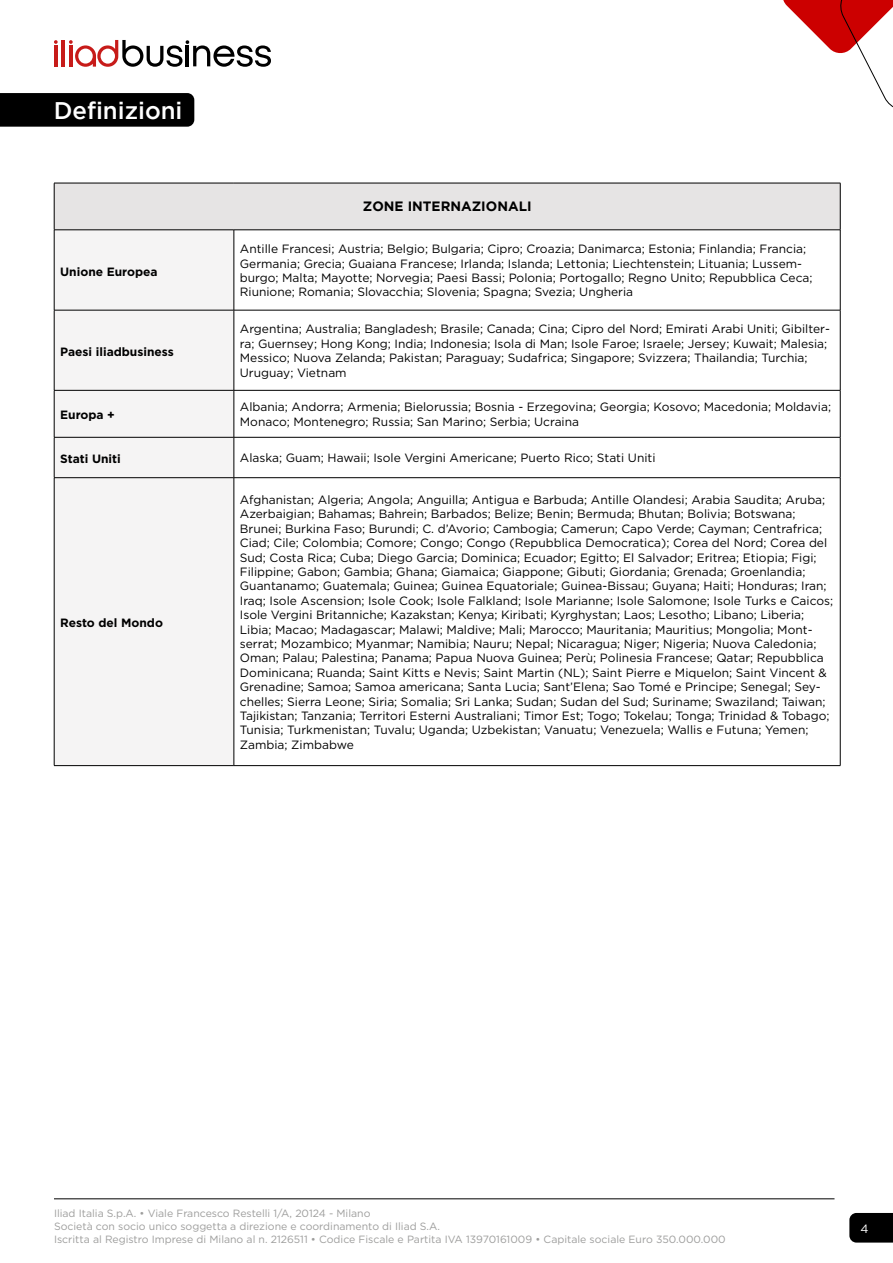
<style>
.page{position:relative;width:893px;height:1263px;background:#fff}
.page>*{position:absolute;margin:0;border:0;box-sizing:border-box;transform-origin:0 0}
.t1{font:500 24px "Gotham";color:#fff}
.t2{font:700 13.5px "Gotham";color:#000}
.t3{font:12px/14.4px "Gotham";color:#000}
.t4{font:700 12px "Gotham";color:#000}
.t5{font:12px "Gotham";color:#fff}
.t6{font:10.5px/12.6px "Gotham";color:#9d9d9c}
</style>
<div class="page">
<svg style="left:849px;top:1213px;width:44px;height:29px"></svg>
<hr style="left:54px;top:1198px;width:780px;height:1px;background:#000">
<hr style="left:54px;top:46px;width:3px;height:21px;background:#c71b19">
<hr style="left:62px;top:40px;width:3px;height:27px;background:#c71b19">
<svg style="left:54px;top:40px;width:4px;height:4px"></svg>
<svg style="left:69px;top:40px;width:202px;height:27px"></svg>
<svg style="left:783px;top:0;width:110px;height:108px"></svg>
<div style="left:0;top:93px;width:194px;height:34px;background:#000"></div>
<div style="left:54px;top:183px;width:786px;height:47px;background:#e6e4e4"></div>
<div style="left:55px;top:231px;width:179px;height:534px;background:#f5f4f4"></div>
<svg style="left:235px;top:231px;width:605px;height:534px"></svg>
<hr style="left:54px;top:183px;width:180px;height:1px;background:#000">
<hr style="left:54px;top:183px;width:1px;height:47px;background:#000">
<hr style="left:234px;top:183px;width:606px;height:1px;background:#000">
<hr style="left:840px;top:183px;width:1px;height:47px;background:#000">
<hr style="left:54px;top:230px;width:180px;height:1px;background:#000">
<hr style="left:54px;top:230px;width:1px;height:80px;background:#000">
<hr style="left:234px;top:230px;width:606px;height:1px;background:#000">
<hr style="left:234px;top:230px;width:1px;height:80px;background:#000">
<hr style="left:840px;top:230px;width:1px;height:80px;background:#000">
<hr style="left:54px;top:310px;width:180px;height:1px;background:#000">
<hr style="left:54px;top:310px;width:1px;height:80px;background:#000">
<hr style="left:234px;top:310px;width:606px;height:1px;background:#000">
<hr style="left:234px;top:310px;width:1px;height:80px;background:#000">
<hr style="left:840px;top:310px;width:1px;height:80px;background:#000">
<hr style="left:54px;top:390px;width:180px;height:1px;background:#000">
<hr style="left:54px;top:390px;width:1px;height:47px;background:#000">
<hr style="left:234px;top:390px;width:606px;height:1px;background:#000">
<hr style="left:234px;top:390px;width:1px;height:47px;background:#000">
<hr style="left:840px;top:390px;width:1px;height:47px;background:#000">
<hr style="left:54px;top:437px;width:180px;height:1px;background:#000">
<hr style="left:54px;top:437px;width:1px;height:40px;background:#000">
<hr style="left:234px;top:437px;width:606px;height:1px;background:#000">
<hr style="left:234px;top:437px;width:1px;height:40px;background:#000">
<hr style="left:840px;top:437px;width:1px;height:40px;background:#000">
<hr style="left:54px;top:477px;width:180px;height:1px;background:#000">
<hr style="left:54px;top:478px;width:1px;height:287px;background:#000">
<hr style="left:234px;top:477px;width:606px;height:1px;background:#000">
<hr style="left:234px;top:478px;width:1px;height:287px;background:#000">
<hr style="left:840px;top:478px;width:1px;height:287px;background:#000">
<hr style="left:54px;top:765px;width:180px;height:1px;background:#000">
<hr style="left:234px;top:765px;width:606px;height:1px;background:#000">
<h1 class="t1" style="left:54px;top:97px;width:130px">Definizioni</h1>
<p class="t4" style="left:60px;top:264px;width:99px">Unione Europea</p>
<p class="t4" style="left:60px;top:345px;width:115px">Paesi iliadbusiness</p>
<p class="t2" style="left:363px;top:199px;width:170px">ZONE INTERNAZIONALI</p>
<p class="t3" style="left:240px;top:241px;width:574px">Antille Francesi; Austria; Belgio; Bulgaria; Cipro; Croazia; Danimarca; Estonia; Finlandia; Francia; Germania; Grecia; Guaiana Francese; Irlanda; Islanda; Lettonia; Liechtenstein; Lituania; Lussem&shy;burgo; Malta; Mayotte; Norvegia; Paesi Bassi; Polonia; Portogallo; Regno Unito; Repubblica Ceca; Riunione; Romania; Slovacchia; Slovenia; Spagna; Svezia; Ungheria</p>
<p class="t3" style="left:240px;top:322px;width:591px">Argentina; Australia; Bangladesh; Brasile; Canada; Cina; Cipro del Nord; Emirati Arabi Uniti; Gibilter&shy;ra; Guernsey; Hong Kong; India; Indonesia; Isola di Man; Isole Faroe; Israele; Jersey; Kuwait; Malesia; Messico; Nuova Zelanda; Pakistan; Paraguay; Sudafrica; Singapore; Svizzera; Thailandia; Turchia; Uruguay; Vietnam</p>
<p class="t4" style="left:60px;top:408px;width:56px">Europa +</p>
<p class="t3" style="left:240px;top:400px;width:593px">Albania; Andorra; Armenia; Bielorussia; Bosnia - Erzegovina; Georgia; Kosovo; Macedonia; Moldavia;<br>Monaco; Montenegro; Russia; San Marino; Serbia; Ucraina</p>
<p class="t4" style="left:60px;top:452px;width:62px">Stati Uniti</p>
<p class="t3" style="left:240px;top:451px;width:417px">Alaska; Guam; Hawaii; Isole Vergini Americane; Puerto Rico; Stati Uniti</p>
<p class="t4" style="left:60px;top:616px;width:104px">Resto del Mondo</p>
<p class="t3" style="left:240px;top:492px;width:595px">Afghanistan; Algeria; Angola; Anguilla; Antigua e Barbuda; Antille Olandesi; Arabia Saudita; Aruba; Azerbaigian; Bahamas; Bahrein; Barbados; Belize; Benin; Bermuda; Bhutan; Bolivia; Botswana; Brunei; Burkina Faso; Burundi; C. d’Avorio; Cambogia; Camerun; Capo Verde; Cayman; Centrafrica; Ciad; Cile; Colombia; Comore; Congo; Congo (Repubblica Democratica); Corea del Nord; Corea del Sud; Costa Rica; Cuba; Diego Garcia; Dominica; Ecuador; Egitto; El Salvador; Eritrea; Etiopia; Figi; Filippine; Gabon; Gambia; Ghana; Giamaica; Giappone; Gibuti; Giordania; Grenada; Groenlandia; Guantanamo; Guatemala; Guinea; Guinea Equatoriale; Guinea-Bissau; Guyana; Haiti; Honduras; Iran; Iraq; Isole Ascension; Isole Cook; Isole Falkland; Isole Marianne; Isole Salomone; Isole Turks e Caicos; Isole Vergini Britanniche; Kazakstan; Kenya; Kiribati; Kyrghystan; Laos; Lesotho; Libano; Liberia; Libia; Macao; Madagascar; Malawi; Maldive; Mali; Marocco; Mauritania; Mauritius; Mongolia; Mont&shy;serrat; Mozambico; Myanmar; Namibia; Nauru; Nepal; Nicaragua; Niger; Nigeria; Nuova Caledonia; Oman; Palau; Palestina; Panama; Papua Nuova Guinea; Perù; Polinesia Francese; Qatar; Repubblica Dominicana; Ruanda; Saint Kitts e Nevis; Saint Martin (NL); Saint Pierre e Miquelon; Saint Vincent &amp; Grenadine; Samoa; Samoa americana; Santa Lucia; Sant’Elena; Sao Tomé e Principe; Senegal; Sey&shy;chelles; Sierra Leone; Siria; Somalia; Sri Lanka; Sudan; Sudan del Sud; Suriname; Swaziland; Taiwan; Tajikistan; Tanzania; Territori Esterni Australiani; Timor Est; Togo; Tokelau; Tonga; Trinidad &amp; Tobago; Tunisia; Turkmenistan; Tuvalu; Uganda; Uzbekistan; Vanuatu; Venezuela; Wallis e Futuna; Yemen; Zambia; Zimbabwe</p>
<p class="t6" style="left:54px;top:1207px;width:673px">Iliad Italia S.p.A. • Viale Francesco Restelli 1/A, 20124 - Milano<br>Società con socio unico soggetta a direzione e coordinamento di Iliad S.A.<br>Iscritta al Registro Imprese di Milano al n. 2126511 • Codice Fiscale e Partita IVA 13970161009 • Capitale sociale Euro 350.000.000</p>
<p class="t5" style="left:860px;top:1220px;width:10px">4</p>
</div>
